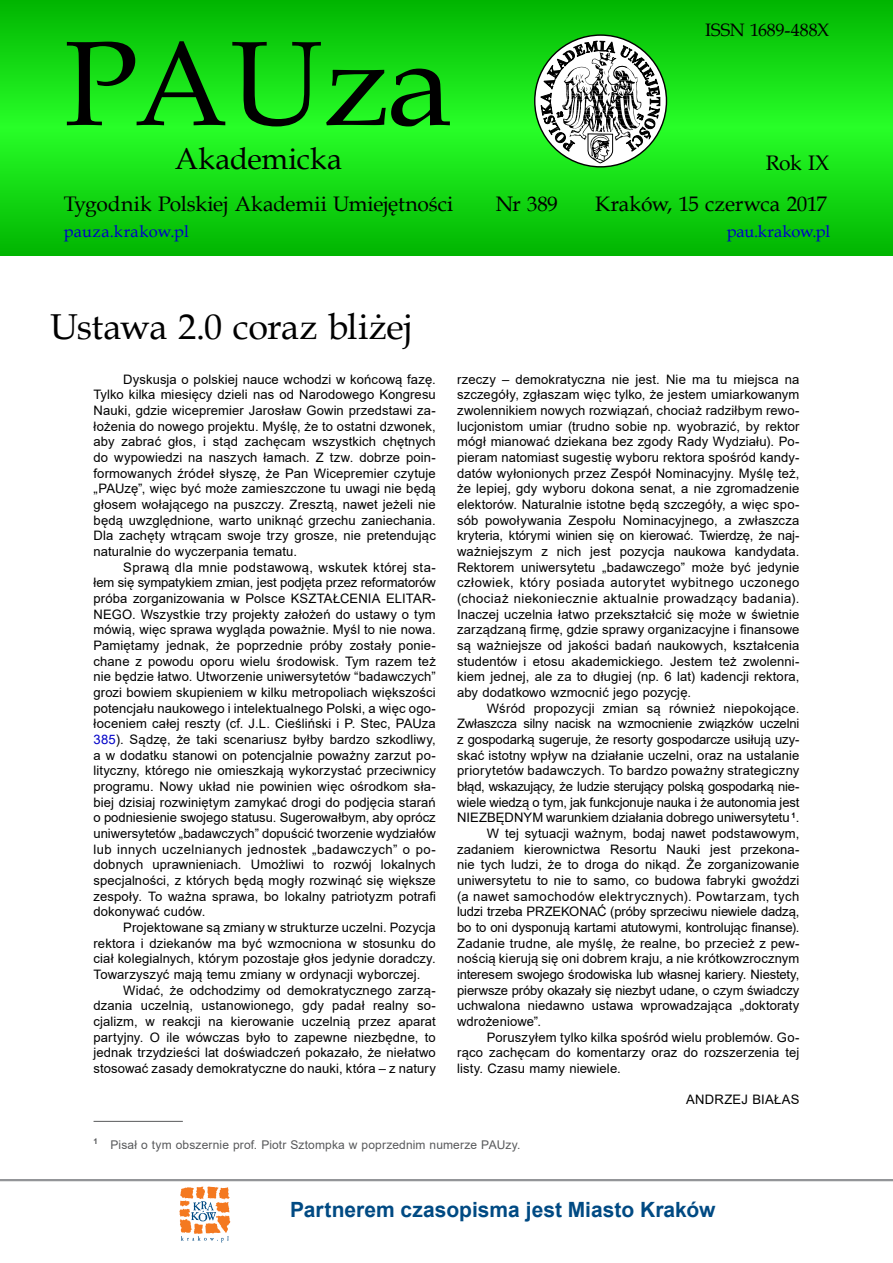
<style>
.page{position:relative;width:893px;height:1263px;background:#fff}
.page>*{position:absolute;margin:0;border:0;box-sizing:border-box;transform-origin:0 0}
.t1{font:120px "Book Antiqua";letter-spacing:-.01em;color:#000}
.t2{font:36px "Book Antiqua";letter-spacing:-.015em;color:#000}
.t3{font:30px "Book Antiqua";color:#000}
.t4{font:21px/41.4px "Book Antiqua";letter-spacing:-.005em;color:#000;text-align:right}
.t5{font:700 21px "Arial";color:#004a83}
.t6{font:18px "Book Antiqua";letter-spacing:-.005em;color:#000}
.t7{font:16.5px "Book Antiqua";letter-spacing:.005em;color:#0000c8}
.t8{font:13.05px/15.6px "Arial";letter-spacing:.005em;color:#000;text-align:justify}
.t9{font:13.05px "Arial";letter-spacing:-.015em;color:#000}
.t10{font:13.05px "Arial";letter-spacing:-.02em;color:#000}
.t11{font:13.05px "Arial";letter-spacing:.035em;color:#000}
.t12{font:12px "Arial";letter-spacing:.01em;color:#58595b}
.s1{color:#0000c8}
</style>
<div class="page">
<hr style="left:0;top:1179px;width:893px;height:2px;background:#939598">
<svg style="left:179px;top:1186px;width:51px;height:56px"></svg>
<svg style="left:0;top:0;width:893px;height:255px;background:#13d813"></svg>
<svg style="left:535px;top:35px;width:131px;height:132px"></svg>
<svg style="left:540px;top:32px;width:120px;height:131px"></svg>
<hr style="left:94px;top:1121px;width:89px;height:1px;background:#58595b">
<h1 class="t1" style="left:64px;top:1px;width:390px">PAUza</h1>
<h3 class="t3" style="left:175px;top:138px;width:169px">Akademicka</h3>
<h3 class="t4" style="left:64px;top:183px;width:391px">Tygodnik Polskiej Akademii Umiejętności</h3>
<h3 class="t4" style="left:496px;top:183px;width:64px">Nr 389</h3>
<h3 class="t6" style="left:705px;top:18px;width:126px">ISSN 1689-488X</h3>
<h3 class="t4" style="left:595px;top:141px;width:235px">Rok IX<br>Kraków, 15 czerwca 2017</h3>
<p class="t7" style="left:64px;top:220px;width:127px">pauza.krakow.pl</p>
<p class="t7" style="left:727px;top:219px;width:105px">pau.krakow.pl</p>
<h2 class="t2" style="left:50px;top:301px;width:364px">Ustawa 2.0 coraz bliżej</h2>
<p class="t8" style="left:94px;top:371px;width:344px;text-indent:30px">Dyskusja o polskiej nauce wchodzi w końcową fazę.<br>Tylko kilka miesięcy dzieli nas od Narodowego Kongresu Nauki, gdzie wicepremier Jarosław Gowin przedstawi za&shy;łożenia do nowego projektu. Myślę, że to ostatni dzwonek, aby zabrać głos, i stąd zachęcam wszystkich chętnych do wypowiedzi na naszych łamach. Z tzw. dobrze poin&shy;formowanych źródeł słyszę, że Pan Wicepremier czytuje „PAUzę”, więc być może zamieszczone tu uwagi nie będą głosem wołającego na puszczy. Zresztą, nawet jeżeli nie będą uwzględnione, warto uniknąć grzechu zaniechania.<br>Dla zachęty wtrącam swoje trzy grosze, nie pretendując naturalnie do wyczerpania tematu.</p>
<p class="t8" style="left:94px;top:559px;width:344px;text-indent:30px">Sprawą dla mnie podstawową, wskutek której sta&shy;łem się sympatykiem zmian, jest podjęta przez reformatorów próba zorganizowania w Polsce KSZTAŁCENIA ELITAR-NEGO. Wszystkie trzy projekty założeń do ustawy o tym mówią, więc sprawa wygląda poważnie. Myśl to nie nowa.<br>Pamiętamy jednak, że poprzednie próby zostały ponie&shy;chane z powodu oporu wielu środowisk. Tym razem też nie będzie łatwo. Utworzenie uniwersytetów “badawczych” grozi bowiem skupieniem w kilku metropoliach większości potencjału naukowego i intelektualnego Polski, a więc ogo&shy;łoceniem całej reszty (cf. J.L. Cieśliński i P. Stec, PAUza <span class="s1">385</span>). Sądzę, że taki scenariusz byłby bardzo szkodliwy, a w dodatku stanowi on potencjalnie poważny zarzut po&shy;lityczny, którego nie omieszkają wykorzystać przeciwnicy programu. Nowy układ nie powinien więc ośrodkom sła&shy;biej dzisiaj rozwiniętym zamykać drogi do podjęcia starań o podniesienie swojego statusu. Sugerowałbym, aby oprócz uniwersytetów „badawczych” dopuścić tworzenie wydziałów lub innych uczelnianych jednostek „badawczych” o po&shy;dobnych uprawnieniach. Umożliwi to rozwój lokalnych specjalności, z których będą mogły rozwinąć się większe zespoły. To ważna sprawa, bo lokalny patriotyzm potrafi dokonywać cudów.</p>
<p class="t8" style="left:94px;top:919px;width:344px;text-indent:30px">Projektowane są zmiany w strukturze uczelni. Pozycja rektora i dziekanów ma być wzmocniona w stosunku do ciał kolegialnych, którym pozostaje głos jedynie doradczy.<br>Towarzyszyć mają temu zmiany w ordynacji wyborczej.</p>
<p class="t8" style="left:94px;top:982px;width:344px;text-indent:30px">Widać, że odchodzimy od demokratycznego zarzą&shy;dzania uczelnią, ustanowionego, gdy padał realny so&shy;cjalizm, w reakcji na kierowanie uczelnią przez aparat partyjny. O ile wówczas było to zapewne niezbędne, to jednak trzydzieści lat doświadczeń pokazało, że niełatwo stosować zasady demokratyczne do nauki, która – z natury</p>
<p class="t8" style="left:457px;top:371px;width:344px">rzeczy – demokratyczna nie jest. Nie ma tu miejsca na szczegóły, zgłaszam więc tylko, że jestem umiarkowanym zwolennikiem nowych rozwiązań, chociaż radziłbym rewo&shy;lucjonistom umiar (trudno sobie np. wyobrazić, by rektor mógł mianować dziekana bez zgody Rady Wydziału). Po&shy;pieram natomiast sugestię wyboru rektora spośród kandy&shy;datów wyłonionych przez Zespół Nominacyjny. Myślę też, że lepiej, gdy wyboru dokona senat, a nie zgromadzenie elektorów. Naturalnie istotne będą szczegóły, a więc spo&shy;sób powoływania Zespołu Nominacyjnego, a zwłaszcza kryteria, którymi winien się on kierować. Twierdzę, że naj&shy;ważniejszym z nich jest pozycja naukowa kandydata.<br>Rektorem uniwersytetu „badawczego” może być jedynie człowiek, który posiada autorytet wybitnego uczonego (chociaż niekoniecznie aktualnie prowadzący badania).<br>Inaczej uczelnia łatwo przekształcić się może w świetnie zarządzaną firmę, gdzie sprawy organizacyjne i finansowe są ważniejsze od jakości badań naukowych, kształcenia studentów i etosu akademickiego. Jestem też zwolenni&shy;kiem jednej, ale za to długiej (np. 6 lat) kadencji rektora, aby dodatkowo wzmocnić jego pozycję.</p>
<p class="t8" style="left:487px;top:700px;width:314px">Wśród propozycji zmian są również niepokojące.</p>
<p class="t9" style="left:457px;top:715px;width:344px">Zwłaszcza silny nacisk na wzmocnienie związków uczelni</p>
<p class="t8" style="left:457px;top:731px;width:344px">z gospodarką sugeruje, że resorty gospodarcze usiłują uzy-</p>
<p class="t8" style="left:457px;top:747px;width:344px">skać istotny wpływ na działanie uczelni, oraz na ustalanie</p>
<p class="t8" style="left:457px;top:763px;width:344px">priorytetów badawczych. To bardzo poważny strategiczny</p>
<p class="t10" style="left:457px;top:777px;width:344px">błąd, wskazujący, że ludzie sterujący polską gospodarką nie-</p>
<p class="t8" style="left:457px;top:794px;width:344px">wiele wiedzą o tym, jak funkcjonuje nauka i że autonomia jest</p>
<p class="t8" style="left:457px;top:810px;width:344px">NIEZBĘDNYM warunkiem działania dobrego uniwersytetu <sup>1</sup>.</p>
<p class="t8" style="left:487px;top:825px;width:314px">W tej sytuacji ważnym, bodaj nawet podstawowym,</p>
<p class="t8" style="left:457px;top:841px;width:344px">zadaniem kierownictwa Resortu Nauki jest przekona-</p>
<p class="t8" style="left:457px;top:857px;width:344px">nie tych ludzi, że to droga do nikąd. Że zorganizowanie</p>
<p class="t8" style="left:457px;top:872px;width:344px">uniwersytetu to nie to samo, co budowa fabryki gwoździ</p>
<p class="t11" style="left:457px;top:887px;width:344px">(a nawet samochodów elektrycznych). Powtarzam, tych</p>
<p class="t8" style="left:457px;top:904px;width:344px">ludzi trzeba PRZEKONAĆ (próby sprzeciwu niewiele dadzą,</p>
<p class="t9" style="left:457px;top:918px;width:344px">bo to oni dysponują kartami atutowymi, kontrolując finanse).</p>
<p class="t8" style="left:457px;top:935px;width:344px">Zadanie trudne, ale myślę, że realne, bo przecież z pew-</p>
<p class="t8" style="left:457px;top:951px;width:344px">nością kierują się oni dobrem kraju, a nie krótkowzrocznym</p>
<p class="t8" style="left:457px;top:966px;width:344px">interesem swojego środowiska lub własnej kariery. Niestety,</p>
<p class="t8" style="left:457px;top:982px;width:344px">pierwsze próby okazały się niezbyt udane, o czym świadczy</p>
<p class="t8" style="left:457px;top:998px;width:344px">uchwalona niedawno ustawa wprowadzająca „doktoraty</p>
<p class="t8" style="left:457px;top:1013px;width:86px">wdrożeniowe”.</p>
<p class="t8" style="left:487px;top:1029px;width:314px">Poruszyłem tylko kilka spośród wielu problemów. Go-</p>
<p class="t8" style="left:457px;top:1045px;width:344px">rąco zachęcam do komentarzy oraz do rozszerzenia tej</p>
<p class="t8" style="left:457px;top:1060px;width:165px">listy. Czasu mamy niewiele.</p>
<p class="t8" style="left:686px;top:1092px;width:115px">ANDRZEJ BIAŁAS</p>
<p class="t12" style="left:94px;top:1136px;width:428px"><sup>1</sup> Pisał o tym obszernie prof. Piotr Sztompka w poprzednim numerze PAUzy.</p>
<h3 class="t5" style="left:290px;top:1194px;width:427px">Partnerem czasopisma jest Miasto Kraków</h3>
</div>
